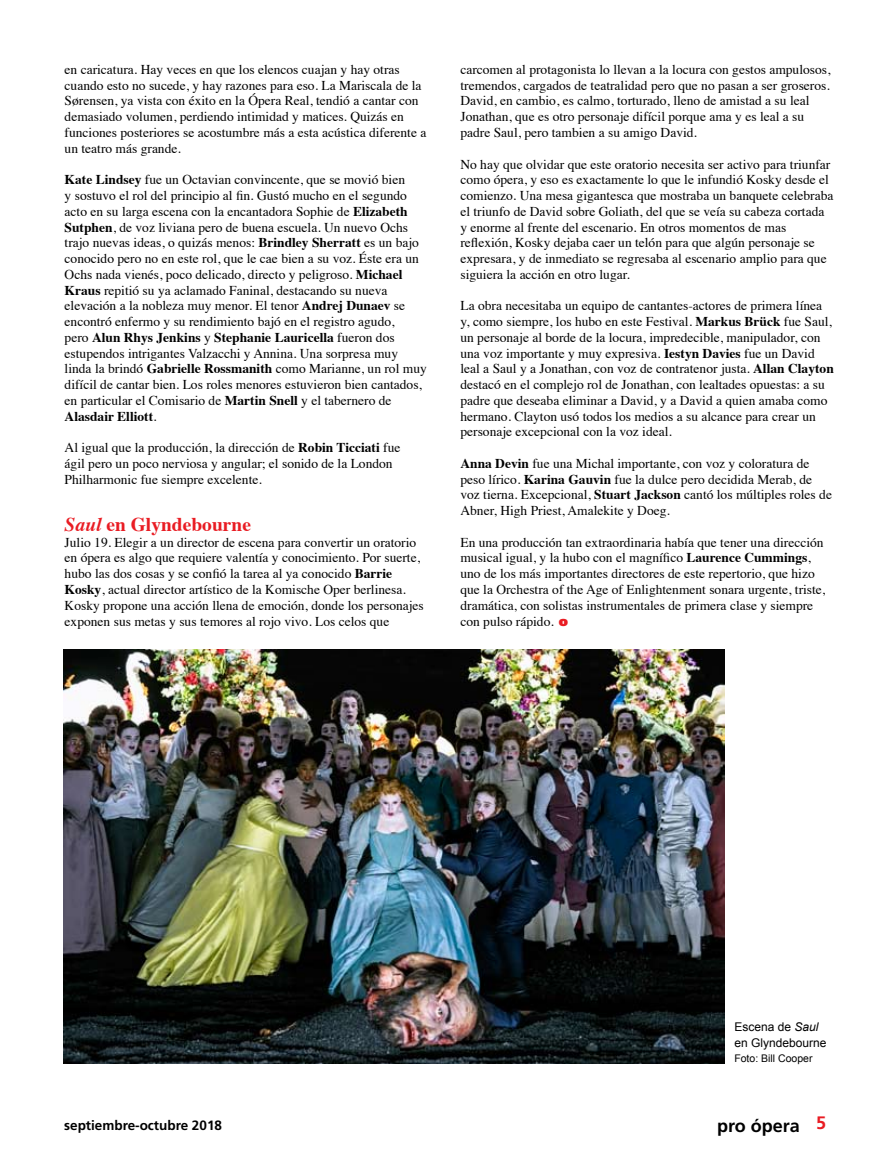
<style>
.page{position:relative;width:893px;height:1170px;background:#fff}
.page>*{position:absolute;margin:0;border:0;box-sizing:border-box;transform-origin:0 0}
.t1{font:700 19.5px "Times";color:#e91c23}
.t2{font:700 18px "Frutiger";color:#000}
.t3{font:13.5px/15.8px "Times";color:#000}
.t4{font:700 13.5px "Frutiger";color:#000}
.t5{font:12px/15.8px "Arial";color:#000}
.t6{font:10.5px "Arial";color:#000}
.s1{font-weight:700}
.s2{font-style:italic}
.s3{font-family:"Frutiger";font-weight:900;color:#e91c23}
</style>
<div class="page">
<img style="left:63px;top:649px;width:661px;height:414px">
<p class="t3" style="left:65px;top:60px;width:363px">en caricatura. Hay veces en que los elencos cuajan y hay otras cuando esto no sucede, y hay razones para eso. La Mariscala de la Sørensen, ya vista con éxito en la Ópera Real, tendió a cantar con demasiado volumen, perdiendo intimidad y matices. Quizás en funciones posteriores se acostumbre más a esta acústica diferente a un teatro más grande.</p>
<p class="t3" style="left:65px;top:171px;width:364px"><span class="s1">Kate Lindsey</span> fue un Octavian convincente, que se movió bien<br>y sostuvo el rol del principio al fin. Gustó mucho en el segundo acto en su larga escena con la encantadora Sophie de <span class="s1">Elizabeth Sutphen</span>, de voz liviana pero de buena escuela. Un nuevo Ochs trajo nuevas ideas, o quizás menos: <span class="s1">Brindley Sherratt</span> es un bajo conocido pero no en este rol, que le cae bien a su voz. Éste era un Ochs nada vienés, poco delicado, directo y peligroso. <span class="s1">Michael Kraus</span> repitió su ya aclamado Faninal, destacando su nueva elevación a la nobleza muy menor. El tenor <span class="s1">Andrej Dunaev</span> se encontró enfermo y su rendimiento bajó en el registro agudo,<br>pero <span class="s1">Alun Rhys Jenkins</span> y <span class="s1">Stephanie Lauricella</span> fueron dos estupendos intrigantes Valzacchi y Annina. Una sorpresa muy linda la brindó <span class="s1">Gabrielle Rossmanith</span> como Marianne, un rol muy difícil de cantar bien. Los roles menores estuvieron bien cantados, en particular el Comisario de <span class="s1">Martin Snell</span> y el tabernero de <span class="s1">Alasdair Elliott</span>.</p>
<p class="t3" style="left:65px;top:438px;width:337px">Al igual que la producción, la dirección de <span class="s1">Robin Ticciati</span> fue ágil pero un poco nerviosa y angular; el sonido de la London<br>Philharmonic fue siempre excelente.</p>
<h1 class="t1" style="left:65px;top:505px;width:188px"><span class="s2">Saul</span> en Glyndebourne</h1>
<p class="t3" style="left:65px;top:533px;width:361px">Julio 19. Elegir a un director de escena para convertir un oratorio en ópera es algo que requiere valentía y conocimiento. Por suerte, hubo las dos cosas y se confió la tarea al ya conocido <span class="s1">Barrie Kosky</span>, actual director artístico de la Komische Oper berlinesa.<br>Kosky propone una acción llena de emoción, donde los personajes exponen sus metas y sus temores al rojo vivo. Los celos que</p>
<p class="t3" style="left:460px;top:60px;width:372px">carcomen al protagonista lo llevan a la locura con gestos ampulosos, tremendos, cargados de teatralidad pero que no pasan a ser groseros.<br>David, en cambio, es calmo, torturado, lleno de amistad a su leal Jonathan, que es otro personaje difícil porque ama y es leal a su padre Saul, pero tambien a su amigo David.</p>
<p class="t3" style="left:460px;top:155px;width:375px">No hay que olvidar que este oratorio necesita ser activo para triunfar como ópera, y eso es exactamente lo que le infundió Kosky desde el comienzo. Una mesa gigantesca que mostraba un banquete celebraba el triunfo de David sobre Goliath, del que se veía su cabeza cortada y enorme al frente del escenario. En otros momentos de mas reflexión, Kosky dejaba caer un telón para que algún personaje se expresara, y de inmediato se regresaba al escenario amplio para que siguiera la acción en otro lugar.</p>
<p class="t3" style="left:460px;top:297px;width:375px">La obra necesitaba un equipo de cantantes-actores de primera línea y, como siempre, los hubo en este Festival. <span class="s1">Markus Brück</span> fue Saul, un personaje al borde de la locura, impredecible, manipulador, con una voz importante y muy expresiva. <span class="s1">Iestyn Davies</span> fue un David leal a Saul y a Jonathan, con voz de contratenor justa. <span class="s1">Allan Clayton </span>destacó en el complejo rol de Jonathan, con lealtades opuestas: a su padre que deseaba eliminar a David, y a David a quien amaba como hermano. Clayton usó todos los medios a su alcance para crear un personaje excepcional con la voz ideal.</p>
<p class="t3" style="left:460px;top:454px;width:373px"><span class="s1">Anna Devin</span> fue una Michal importante, con voz y coloratura de peso lírico. <span class="s1">Karina Gauvin</span> fue la dulce pero decidida Merab, de voz tierna. Excepcional, <span class="s1">Stuart Jackson</span> cantó los múltiples roles de Abner, High Priest, Amalekite y Doeg.</p>
<p class="t3" style="left:460px;top:533px;width:366px">En una producción tan extraordinaria había que tener una dirección musical igual, y la hubo con el magnífico <span class="s1">Laurence Cummings</span>, uno de los más importantes directores de este repertorio, que hizo que la Orchestra of the Age of Enlightenment sonara urgente, triste, dramática, con solistas instrumentales de primera clase y siempre con pulso rápido. <span class="s3">o</span></p>
<p class="t5" style="left:734px;top:1018px;width:94px">Escena de <span class="s2">Saul </span>en Glyndebourne</p>
<p class="t6" style="left:734px;top:1051px;width:80px">Foto: Bill Cooper</p>
<p class="t4" style="left:64px;top:1117px;width:159px">septiembre-octubre 201 8</p>
<h2 class="t2" style="left:717px;top:1114px;width:84px">pro ópera</h2>
</div>
